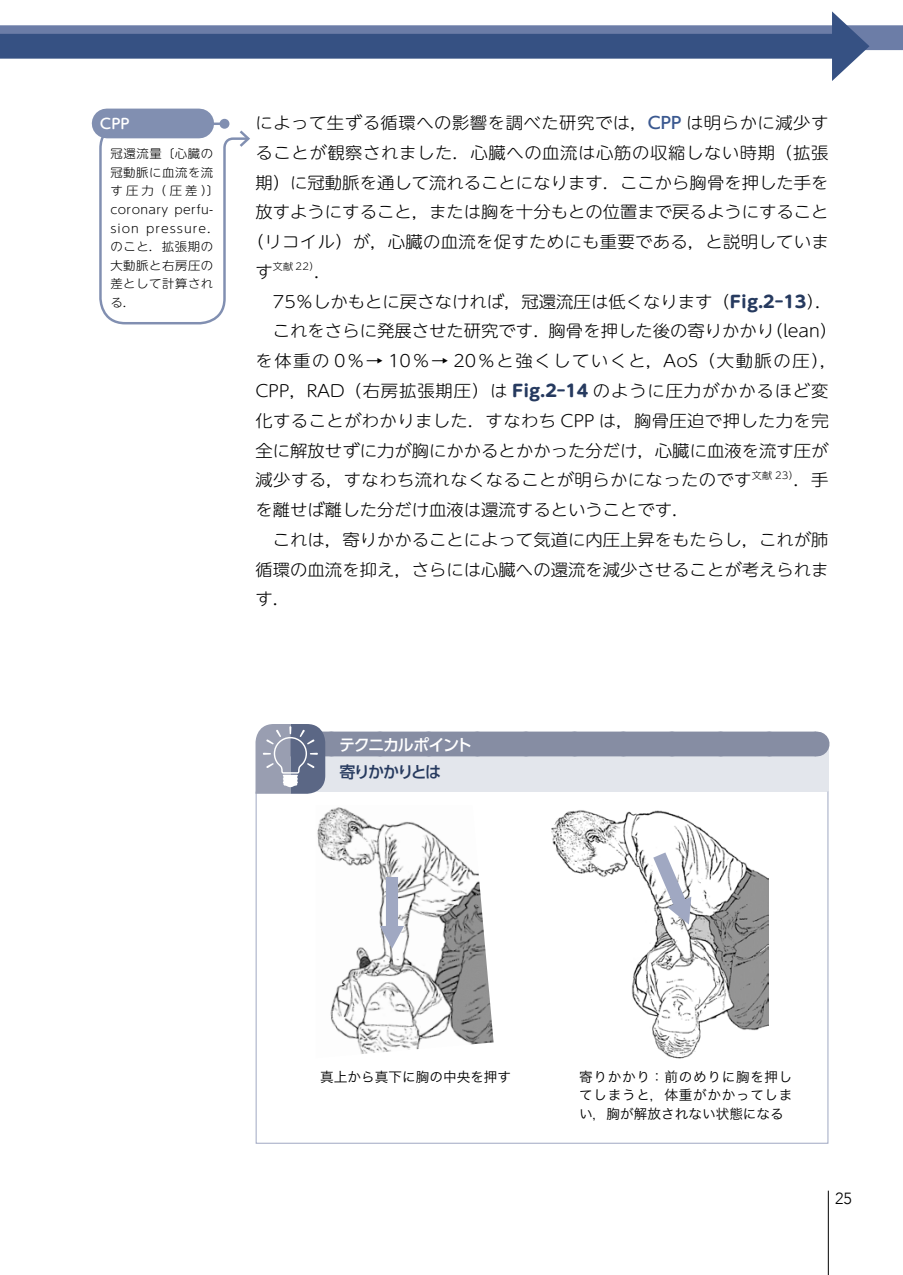
<style>
.page{position:relative;width:903px;height:1275px;background:#fff}
.page>*{position:absolute;margin:0;border:0;box-sizing:border-box;transform-origin:0 0}
.t1{font:300 16.45px/29.8px "UD Shin M Go Pr 6";color:#000;scale:1.05 1}
.t2{font:300 16.45px "UD Shin M Go Pr 6";letter-spacing:.03em;color:#000;scale:1.05 1}
.t3{font:300 16.45px "UD Shin M Go Pr 6";letter-spacing:.035em;color:#000;scale:1.05 1}
.t4{font:500 16.1px "UD Shin Go Pr 6";letter-spacing:-.085em;color:#fff}
.t5{font:500 16.1px "UD Shin Go Pr 6";letter-spacing:-.115em;color:#263a5f}
.t6{font:300 16.1px "Avenir";color:#000}
.t7{font:500 14.17px "UD Shin M Go Pr 6";color:#fff;scale:1.05 1}
.t8{font:13.65px/18.4px "Hiragino Sans Pr 6 N W3";color:#000;text-align:justify}
.t9{font:300 11.72px/18.6px "UD Shin M Go Pr 6";letter-spacing:.045em;color:#000;scale:1.05 1}
.t10{font:300 9.62px "UD Shin M Go Pr 6";color:#000;scale:1.05 1}
.s1{font-family:"UD Shin Go Pr 6";font-weight:500;color:#3b5990}
.s2{font-weight:700;color:#263a5f}
</style>
<div class="page">
<div style="left:0;top:25px;width:903px;height:25px;background:#6c7da7"></div>
<hr style="left:828px;top:1191px;width:1px;height:84px;background:#000">
<div style="left:0;top:34px;width:846px;height:25px;background:#365183"></div>
<svg style="left:832px;top:11px;width:37px;height:70px"></svg>
<div style="left:220px;top:119px;width:9px;height:10px;background:#818fb1;border-radius:50%"></div>
<svg style="left:98px;top:121px;width:152px;height:204px"></svg>
<div style="left:107px;top:109px;width:92px;height:29px;background:#818fb1"></div>
<div style="left:291px;top:746px;width:537px;height:46px;background:#e3e6ec"></div>
<div style="left:283px;top:732px;width:533px;height:24px;background:#868da3"></div>
<svg style="left:816px;top:732px;width:1px;height:24px"></svg>
<img style="left:317px;top:807px;width:177px;height:247px">
<img style="left:551px;top:810px;width:217px;height:249px">
<svg style="left:380px;top:877px;width:24px;height:72px"></svg>
<svg style="left:653px;top:852px;width:38px;height:72px"></svg>
<svg style="left:255px;top:724px;width:70px;height:70px;background:#8c94a9"></svg>
<p class="t7" style="left:100px;top:112px;width:30px">CPP</p>
<p class="t9" style="left:110px;top:144px;width:105px">冠還流量〔心臓の冠動脈に血流を流す圧力（圧差）〕coronary perfu&shy;sion pressure．のこと．拡張期の大動脈と右房圧の差として計算される．</p>
<p class="t2" style="left:255px;top:109px;width:547px">によって生ずる循環への影響を調べた研究では，<span class="s1">CPP</span> は明らかに減少す</p>
<p class="t3" style="left:255px;top:139px;width:547px">ることが観察されました．心臓への血流は心筋の収縮しない時期（拡張</p>
<p class="t1" style="left:255px;top:167px;width:547px">期）に冠動脈を通して流れることになります．ここから胸骨を押した手を</p>
<p class="t1" style="left:255px;top:196px;width:547px">放すようにすること，または胸を十分もとの位置まで戻るようにすること</p>
<p class="t1" style="left:247px;top:226px;width:556px">（リコイル）が，心臓の血流を促すためにも重要である，と説明していま</p>
<p class="t1" style="left:255px;top:256px;width:18px">す</p>
<p class="t10" style="left:273px;top:259px;width:46px">文献 22）</p>
<p class="t1" style="left:255px;top:256px;width:555px;text-indent:59px">．<br>　75％しかもとに戻さなければ，冠還流圧は低くなります（<span class="s2">Fig.2-13</span>）．　これをさらに発展させた研究です．胸骨を押した後の寄りかかり（lean）を体重の 0％→ 10％→ 20％と強くしていくと，AoS（大動脈の圧），CPP，RAD（右房拡張期圧）は <span class="s2">Fig.2-14</span> のように圧力がかかるほど変化することがわかりました．すなわち CPP は，胸骨圧迫で押した力を完全に解放せずに力が胸にかかるとかかった分だけ，心臓に血液を流す圧が減少する，すなわち流れなくなることが明らかになったのです</p>
<p class="t10" style="left:752px;top:467px;width:46px">文献 23）</p>
<p class="t1" style="left:793px;top:464px;width:35px">．手</p>
<p class="t1" style="left:255px;top:494px;width:547px">を離せば離した分だけ血液は還流するということです．<br>　これは，寄りかかることによって気道に内圧上昇をもたらし，これが肺循環の血流を抑え，さらには心臓への還流を減少させることが考えられます．</p>
<p class="t4" style="left:339px;top:732px;width:135px">テクニカルポイント</p>
<p class="t5" style="left:340px;top:758px;width:103px">寄りかかりとは</p>
<p class="t8" style="left:320px;top:1067px;width:192px">真上から真下に胸の中央を押す</p>
<p class="t8" style="left:579px;top:1067px;width:215px">寄りかかり：前のめりに胸を押してしまうと，体重がかかってしまい，胸が解放されない状態になる</p>
<p class="t6" style="left:835px;top:1189px;width:18px">25</p>
</div>
